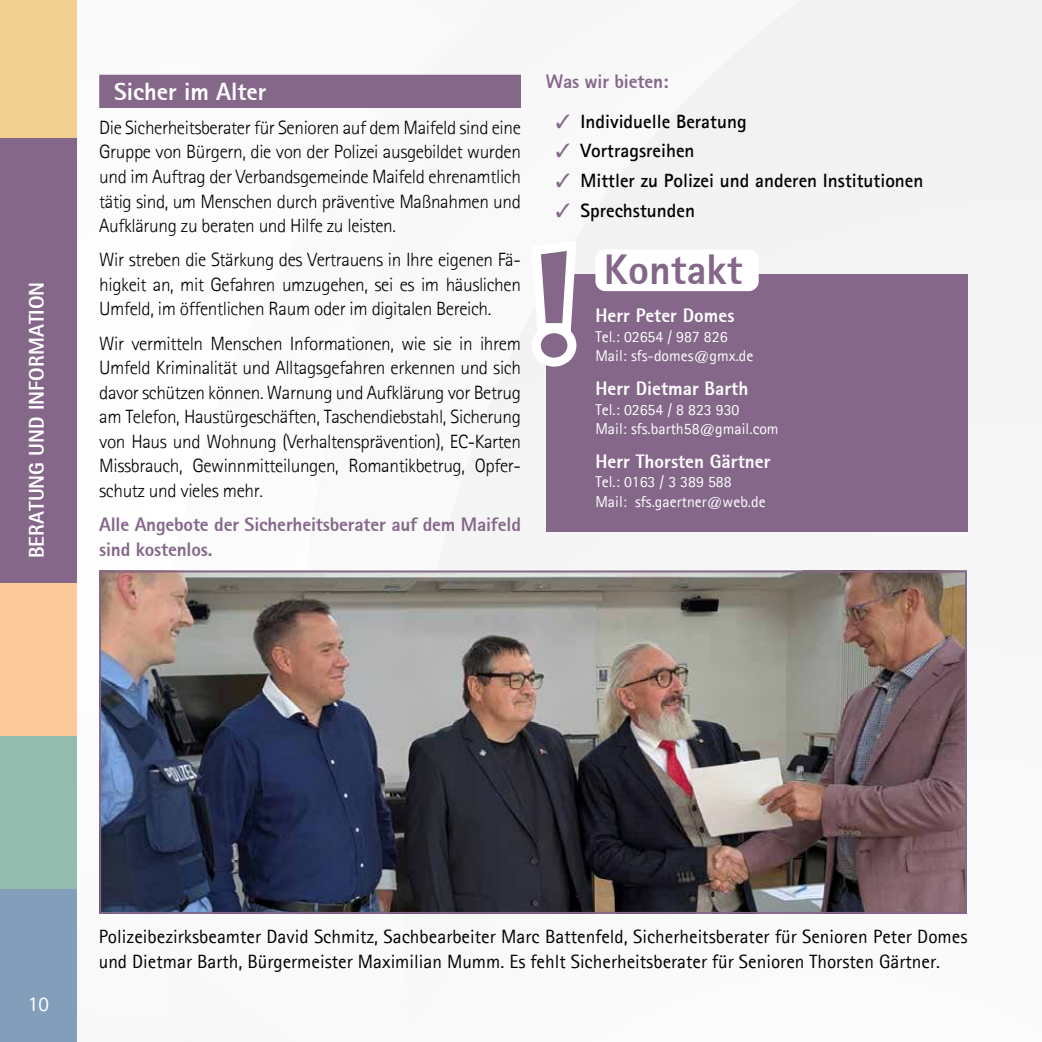
<style>
.page{position:relative;width:1042px;height:1042px;background:#fff}
.page>*{position:absolute;margin:0;border:0;box-sizing:border-box;transform-origin:0 0}
.t1{font:800 42px "Agfa Rotis Sans Serif";color:#85678a}
.t2{font:800 24.5px "Agfa Rotis Sans Serif";color:#fff}
.t3{font:800 21px "Agfa Rotis Sans Serif";color:#fff}
.t4{font:21px "Agfa Rotis Sans Serif";color:#fff}
.t5{font:300 19.25px/24.5px "Agfa Rotis Sans Serif";letter-spacing:-.02em;color:#000;text-align:justify}
.t6{font:19.25px/24.5px "Agfa Rotis Sans Serif";color:#000}
.t7{font:700 19.25px "Agfa Rotis Sans Serif";color:#000}
.t8{font:800 19.25px/24.5px "Agfa Rotis Sans Serif";letter-spacing:-.01em;color:#85678a}
.t9{font:800 19.25px "Agfa Rotis Sans Serif";color:#fff}
.t10{font:15.75px/19.2px "Agfa Rotis Sans Serif";color:#fff}
.s1{color:#85678a}
</style>
<div class="page">
<img style="left:99px;top:0;width:943px;height:570px">
<div style="left:0;top:0;width:77px;height:138px;background:#f0cf8f"></div>
<div style="left:0;top:138px;width:77px;height:445px;background:#85678a"></div>
<div style="left:0;top:583px;width:77px;height:153px;background:#fbc99a"></div>
<div style="left:0;top:736px;width:77px;height:153px;background:#94bcae"></div>
<div style="left:0;top:889px;width:77px;height:153px;background:#839ebb"></div>
<div style="left:99px;top:75px;width:422px;height:33px;background:#85678a"></div>
<img style="left:102px;top:573px;width:862px;height:338px">
<div style="left:99px;top:570px;width:868px;height:344px;border:2px solid #85678a"></div>
<div style="left:546px;top:274px;width:421px;height:258px;background:#85678a"></div>
<svg style="left:526px;top:235px;width:55px;height:136px"></svg>
<div style="left:595px;top:249px;width:163px;height:42px;background:#fff;border-radius:10px"></div>
<p class="t3" style="left:23px;top:558px;width:278px;rotate:-90deg">BERATUNG UND INFORMATION</p>
<p class="t2" style="left:114px;top:76px;width:154px">Sicher im Alter</p>
<p class="t5" style="left:99px;top:115px;width:423px">Die Sicherheitsberater für Senioren auf dem Maifeld sind eine Gruppe von Bürgern, die von der Polizei ausgebildet wurden und im Auftrag der Verbandsgemeinde Maifeld ehrenamtlich tätig sind, um Menschen durch präventive Maßnahmen und Aufklärung zu beraten und Hilfe zu leisten.</p>
<p class="t5" style="left:99px;top:247px;width:423px">Wir streben die Stärkung des Vertrauens in Ihre eigenen Fä&shy;higkeit an, mit Gefahren umzugehen, sei es im häuslichen Umfeld, im öffentlichen Raum oder im digitalen Bereich.</p>
<p class="t5" style="left:99px;top:331px;width:423px">Wir vermitteln Menschen Informationen, wie sie in ihrem Umfeld Kriminalität und Alltagsgefahren erkennen und sich davor schützen können. Warnung und Aufklärung vor Betrug am Telefon, Haustürgeschäften, Taschendiebstahl, Sicherung von Haus und Wohnung (Verhaltensprävention), EC-Karten Missbrauch, Gewinnmitteilungen, Romantikbetrug, Opfer&shy;schutz und vieles mehr.</p>
<p class="t8" style="left:99px;top:512px;width:423px">Alle Angebote der Sicherheitsberater auf dem Maifeld sind kostenlos.</p>
<p class="t8" style="left:546px;top:69px;width:124px">Was wir bieten:</p>
<p class="t7" style="left:556px;top:109px;width:192px"><span class="s1">✓</span> Individuelle Beratung</p>
<p class="t7" style="left:556px;top:139px;width:140px"><span class="s1">✓</span> Vortragsreihen</p>
<p class="t7" style="left:556px;top:168px;width:369px"><span class="s1">✓</span> Mittler zu Polizei und anderen Institutionen</p>
<p class="t7" style="left:556px;top:198px;width:141px"><span class="s1">✓</span> Sprechstunden</p>
<h1 class="t1" style="left:604px;top:243px;width:140px">Kontakt</h1>
<p class="t9" style="left:595px;top:303px;width:141px">Herr Peter Domes</p>
<p class="t10" style="left:595px;top:326px;width:160px">Tel.: 02654 / 987 826<br>Mail: sfs-domes@gmx.de</p>
<p class="t9" style="left:595px;top:376px;width:154px">Herr Dietmar Barth</p>
<p class="t10" style="left:595px;top:399px;width:185px">Tel.: 02654 / 8 823 930<br>Mail: sfs.barth58@gmail.com</p>
<p class="t9" style="left:595px;top:449px;width:177px">Herr Thorsten Gärtner</p>
<p class="t10" style="left:595px;top:472px;width:172px">Tel.: 0163 / 3 389 588<br>Mail: sfs.gaertner@web.de</p>
<p class="t4" style="left:28px;top:991px;width:22px">10</p>
<p class="t6" style="left:99px;top:924px;width:870px">Polizeibezirksbeamter David Schmitz, Sachbearbeiter Marc Battenfeld, Sicherheitsberater für Senioren Peter Domes und Dietmar Barth, Bürgermeister Maximilian Mumm. Es fehlt Sicherheitsberater für Senioren Thorsten Gärtner.</p>
</div>
